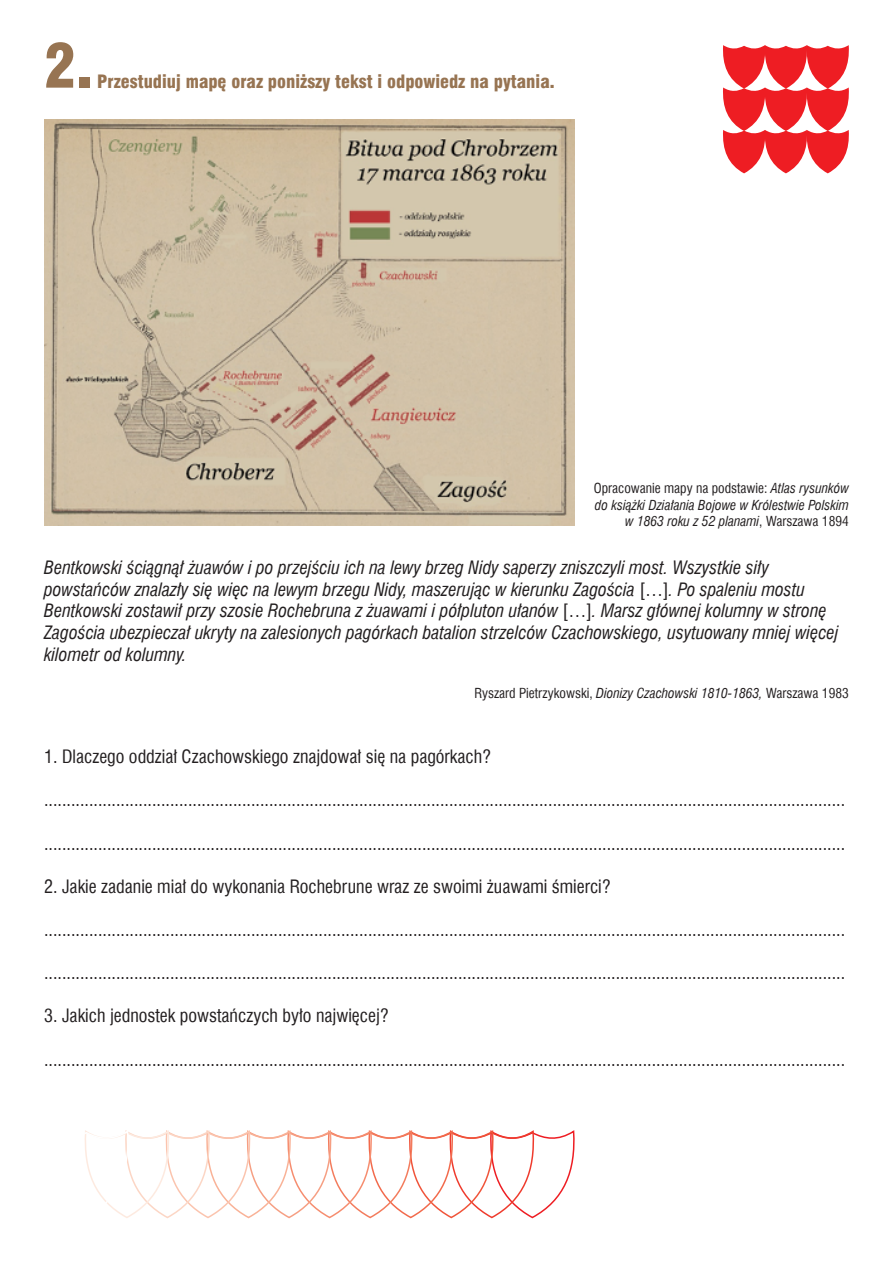
<style>
.page{position:relative;width:893px;height:1263px;background:#fff}
.page>*{position:absolute;margin:0;border:0;box-sizing:border-box;transform-origin:0 0}
.bold{font:60px "Swis 721 Blk Cn EU";color:#977452}
.tabulator_3szp{font:18px "Swis 721 Cn EU";color:#231f20}
.główny{font:italic 18px/21.6px "Swis 721 Cn EU";color:#231f20}
.główny-2{font:18px "Swis 721 Cn EU";color:#231f20}
.bold-2{font:18px "Swis 721 Blk Cn EU";color:#977452}
.podpis_autora{font:italic 13.5px/16.2px "Swis 721 Cn EU";color:#231f20;text-align:right}
.źródło{font:13.5px "Swis 721 Cn EU";color:#231f20}
.s1{font-style:normal}
.s2{font-style:italic}
</style>
<div class="page">
<svg style="left:723px;top:45px;width:126px;height:128px"></svg>
<svg style="left:84px;top:1130px;width:491px;height:89px"></svg>
<img style="left:44px;top:120px;width:531px;height:406px">
<p class="bold" style="left:44px;top:29px;width:50px">2.</p>
<p class="bold-2" style="left:97px;top:70px;width:459px">Przestudiuj mapę oraz poniższy tekst i odpowiedz na pytania.</p>
<p class="podpis_autora" style="left:594px;top:481px;width:256px"><span class="s1">Opracowanie mapy na podstawie:</span> Atlas rysunków do książki Działania Bojowe w Królestwie Polskim w 1863 roku z 52 planami<span class="s1">, Warszawa 1894</span></p>
<p class="główny" style="left:44px;top:557px;width:796px">Bentkowski ściągnął żuawów i po przejściu ich na lewy brzeg Nidy saperzy zniszczyli most. Wszystkie siły powstańców znalazły się więc na lewym brzegu Nidy, maszerując w kierunku Zagościa <span class="s1">[…]</span>. Po spaleniu mostu Bentkowski zostawił przy szosie Rochebruna z żuawami i półpluton ułanów <span class="s1">[…]</span>. Marsz głównej kolumny w stronę Zagościa ubezpieczał ukryty na zalesionych pagórkach batalion strzelców Czachowskiego, usytuowany mniej więcej kilometr od kolumny.</p>
<p class="źródło" style="left:474px;top:684px;width:376px">Ryszard Pietrzykowski, <span class="s2">Dionizy Czachowski 1810‑1863,</span> Warszawa 1983</p>
<p class="główny-2" style="left:44px;top:745px;width:449px">1. Dlaczego oddział Czachowskiego znajdował się na pagórkach?</p>
<p class="tabulator_3szp" style="left:44px;top:788px;width:802px">..................................................................................................................................................................................</p>
<p class="tabulator_3szp" style="left:44px;top:831px;width:803px">..................................................................................................................................................................................</p>
<p class="główny-2" style="left:44px;top:874px;width:568px">2. Jakie zadanie miał do wykonania Rochebrune wraz ze swoimi żuawami śmierci?</p>
<p class="tabulator_3szp" style="left:44px;top:917px;width:803px">..................................................................................................................................................................................</p>
<p class="tabulator_3szp" style="left:44px;top:961px;width:803px">..................................................................................................................................................................................</p>
<p class="główny-2" style="left:44px;top:1004px;width:346px">3. Jakich jednostek powstańczych było najwięcej?</p>
<p class="tabulator_3szp" style="left:44px;top:1047px;width:803px">..................................................................................................................................................................................</p>
</div>
